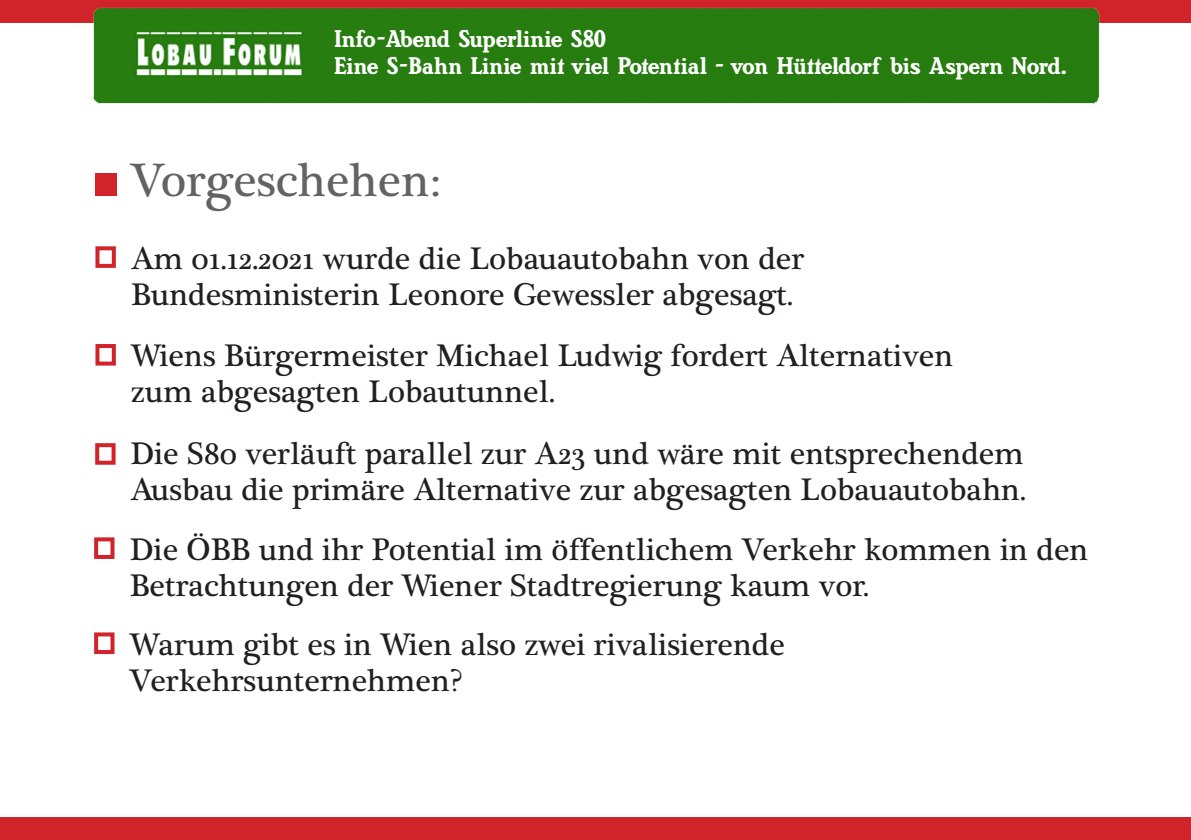
<style>
.page{position:relative;width:1191px;height:840px;background:#fff}
.page>*{position:absolute;margin:0;border:0;box-sizing:border-box;transform-origin:0 0}
.t1{font:48px "Plantagenet Cherokee";color:#636366}
.t2{font:32px/36px "Plantagenet Cherokee";color:#231f20}
.t3{font:24px/26px "Wiener Norm";letter-spacing:-.02em;color:#fff}
</style>
<div class="page">
<div style="left:0;top:0;width:1191px;height:23px;background:#d1232a"></div>
<div style="left:0;top:816px;width:1191px;height:23px;background:#d1232a"></div>
<img style="left:93px;top:7px;width:1007px;height:97px">
<div style="left:95px;top:173px;width:22px;height:23px;background:#d1232a"></div>
<div style="left:95px;top:246px;width:21px;height:22px;border:4px solid #d1232a"></div>
<div style="left:94px;top:632px;width:20px;height:21px;border:4px solid #d1232a"></div>
<div style="left:95px;top:344px;width:21px;height:21px;border:4px solid #d1232a"></div>
<div style="left:95px;top:443px;width:21px;height:21px;border:4px solid #d1232a"></div>
<div style="left:94px;top:537px;width:20px;height:21px;border:4px solid #d1232a"></div>
<p class="t3" style="left:334px;top:26px;width:734px">Info-Abend Superlinie S80<br>Eine S-Bahn Linie mit viel Potential - von Hütteldorf bis Aspern Nord.</p>
<h1 class="t1" style="left:131px;top:152px;width:311px">Vorgeschehen:</h1>
<p class="t2" style="left:131px;top:241px;width:674px">Am 01.12.2021 wurde die Lobauautobahn von der<br>Bundesministerin Leonore Gewessler abgesagt.</p>
<p class="t2" style="left:131px;top:338px;width:823px">Wiens Bürgermeister Michael Ludwig fordert Alternativen zum abgesagten Lobautunnel.</p>
<p class="t2" style="left:130px;top:436px;width:897px">Die S80 verläuft parallel zur A23 und wäre mit entsprechendem<br>Ausbau die primäre Alternative zur abgesagten Lobauautobahn.</p>
<p class="t2" style="left:130px;top:531px;width:960px">Die ÖBB und ihr Potential im öffentlichem Verkehr kommen in den<br>Betrachtungen der Wiener Stadtregierung kaum vor.</p>
<p class="t2" style="left:130px;top:626px;width:657px">Warum gibt es in Wien also zwei rivalisierende<br>Verkehrsunternehmen?</p>
</div>
